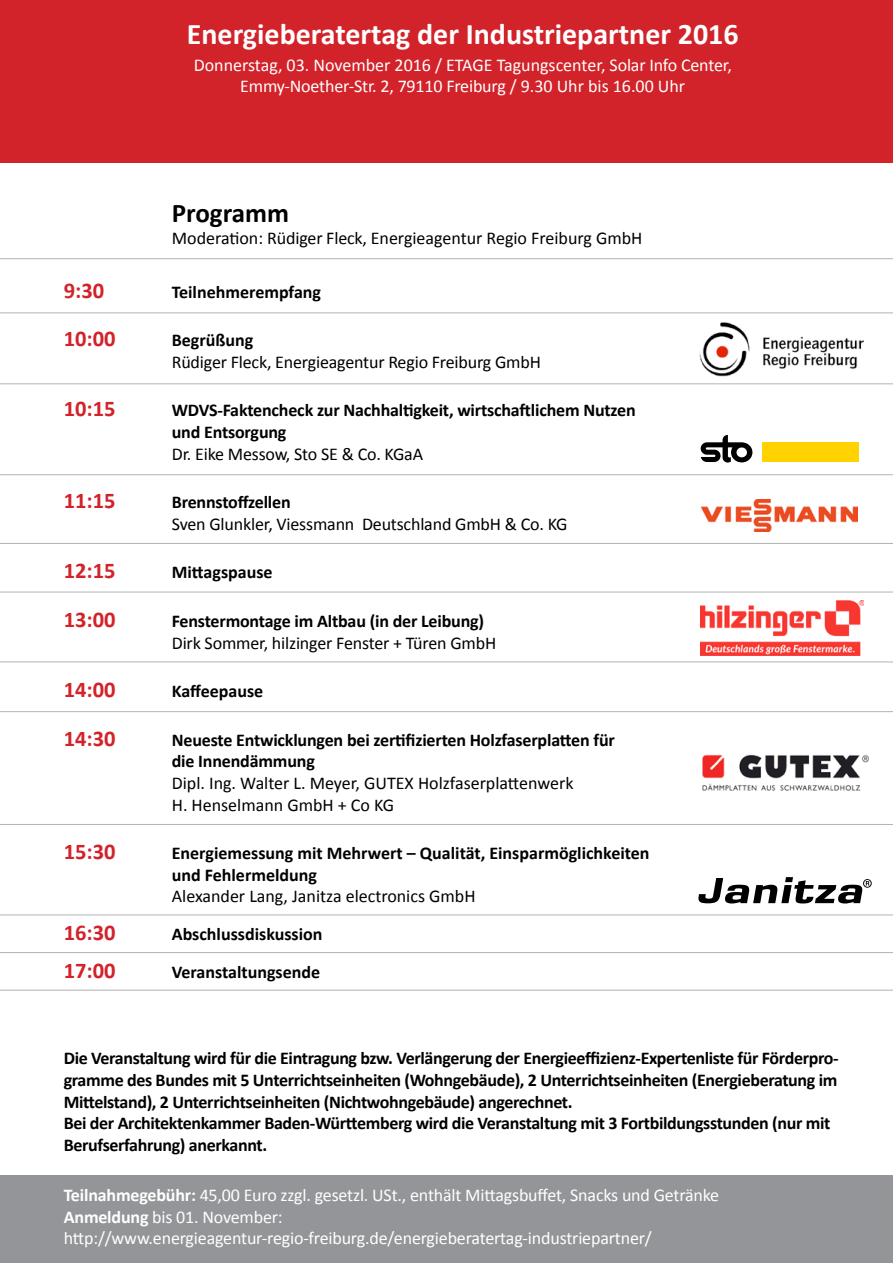
<style>
.page{position:relative;width:893px;height:1263px;background:#fff}
.page>*{position:absolute;margin:0;border:0;box-sizing:border-box;transform-origin:0 0}
.t1{font:700 30px "Calibri";color:#fff}
.t2{font:700 27px "Calibri";color:#000}
.t3{font:700 22.5px "Calibri";color:#d2232a}
.t4{font:700 18px/21.6px "Calibri";letter-spacing:-.01em;color:#000}
.t5{font:18px/21.6px "Calibri";letter-spacing:-.01em;color:#000}
.t6{font:18px/21.6px "Calibri";letter-spacing:-.01em;color:#fff;text-align:center}
.s1{font-weight:700}
</style>
<div class="page">
<hr style="left:0;top:384px;width:893px;height:1px;background:#b1b4b4">
<hr style="left:0;top:313px;width:893px;height:1px;background:#b1b4b4">
<hr style="left:0;top:258px;width:893px;height:1px;background:#b1b4b4">
<hr style="left:0;top:474px;width:893px;height:1px;background:#b1b4b4">
<hr style="left:0;top:543px;width:893px;height:1px;background:#b1b4b4">
<hr style="left:0;top:592px;width:893px;height:1px;background:#b1b4b4">
<hr style="left:0;top:662px;width:893px;height:1px;background:#b1b4b4">
<hr style="left:0;top:711px;width:893px;height:1px;background:#b1b4b4">
<hr style="left:0;top:824px;width:893px;height:1px;background:#b1b4b4">
<hr style="left:0;top:915px;width:893px;height:1px;background:#b1b4b4">
<hr style="left:0;top:952px;width:893px;height:1px;background:#b1b4b4">
<hr style="left:0;top:990px;width:893px;height:1px;background:#b1b4b4">
<div style="left:0;top:0;width:893px;height:163px;background:#d2232a"></div>
<div style="left:0;top:1175px;width:893px;height:88px;background:#939598"></div>
<img style="left:699px;top:322px;width:164px;height:55px">
<img style="left:701px;top:499px;width:157px;height:33px">
<svg style="left:701px;top:435px;width:51px;height:27px"></svg>
<div style="left:762px;top:442px;width:97px;height:20px;background:#ffd200"></div>
<img style="left:702px;top:754px;width:167px;height:37px">
<svg style="left:698px;top:877px;width:174px;height:26px"></svg>
<img style="left:701px;top:600px;width:163px;height:55px">
<p class="t1" style="left:187px;top:15px;width:553px">Energieberatertag der Industriepartner 2016</p>
<p class="t6" style="left:194px;top:54px;width:540px">Donnerstag, 03. November 2016 / ETAGE Tagungscenter, Solar Info Center,<br>Emmy-Noether-Str. 2, 79110 Freiburg / 9.30 Uhr bis 16.00 Uhr</p>
<p class="t2" style="left:172px;top:196px;width:119px">Programm</p>
<p class="t5" style="left:172px;top:227px;width:472px">Moderation: Rüdiger Fleck, Energieagentur Regio Freiburg GmbH</p>
<p class="t3" style="left:64px;top:276px;width:42px">9:30</p>
<p class="t4" style="left:172px;top:281px;width:151px">Teilnehmerempfang</p>
<p class="t3" style="left:64px;top:324px;width:53px">10:00</p>
<p class="t4" style="left:172px;top:329px;width:83px">Begrüßung</p>
<p class="t5" style="left:172px;top:351px;width:371px">Rüdiger Fleck, Energieagentur Regio Freiburg GmbH</p>
<p class="t3" style="left:64px;top:395px;width:53px">10:15</p>
<p class="t4" style="left:172px;top:400px;width:465px">WDVS-Faktencheck zur Nachhaltigkeit, wirtschaftlichem Nutzen</p>
<p class="t4" style="left:172px;top:421px;width:116px">und Entsorgung</p>
<p class="t5" style="left:172px;top:443px;width:253px">Dr. Eike Messow, Sto SE &amp; Co. KGaA</p>
<p class="t3" style="left:64px;top:486px;width:53px">11:15</p>
<p class="t4" style="left:172px;top:491px;width:120px">Brennstoffzellen</p>
<p class="t5" style="left:172px;top:513px;width:397px">Sven Glunkler, Viessmann Deutschland GmbH &amp; Co. KG</p>
<p class="t3" style="left:64px;top:557px;width:53px">12:15</p>
<p class="t4" style="left:172px;top:562px;width:102px">Mittagspause</p>
<p class="t3" style="left:64px;top:605px;width:53px">13:00</p>
<p class="t4" style="left:172px;top:610px;width:314px">Fenstermontage im Altbau (in der Leibung)</p>
<p class="t5" style="left:172px;top:632px;width:326px">Dirk Sommer, hilzinger Fenster + Türen GmbH</p>
<p class="t3" style="left:64px;top:675px;width:53px">14:00</p>
<p class="t4" style="left:172px;top:680px;width:93px">Kaffeepause</p>
<p class="t3" style="left:64px;top:724px;width:53px">14:30</p>
<p class="t4" style="left:172px;top:729px;width:445px">Neueste Entwicklungen bei zertifizierten Holzfaserplatten für</p>
<p class="t4" style="left:172px;top:751px;width:145px">die Innendämmung</p>
<p class="t5" style="left:172px;top:772px;width:403px">Dipl. Ing. Walter L. Meyer, GUTEX Holzfaserplattenwerk<br>H. Henselmann GmbH + Co KG</p>
<p class="t3" style="left:64px;top:837px;width:53px">15:30</p>
<p class="t4" style="left:172px;top:842px;width:479px">Energiemessung mit Mehrwert – Qualität, Einsparmöglichkeiten und Fehlermeldung</p>
<p class="t5" style="left:172px;top:886px;width:305px">Alexander Lang, Janitza electronics GmbH</p>
<p class="t3" style="left:64px;top:918px;width:53px">16:30</p>
<p class="t4" style="left:172px;top:923px;width:152px">Abschlussdiskussion</p>
<p class="t3" style="left:64px;top:956px;width:53px">17:00</p>
<p class="t4" style="left:172px;top:961px;width:150px">Veranstaltungsende</p>
<p class="t4" style="left:64px;top:1048px;width:775px;text-align:justify">Die Veranstaltung wird für die Eintragung bzw. Verlängerung der Energieeffizienz-Expertenliste für Förderpro&shy;gramme des Bundes mit 5 Unterrichtseinheiten (Wohngebäude), 2 Unterrichtseinheiten (Energieberatung im Mittelstand), 2 Unterrichtseinheiten (Nichtwohngebäude) angerechnet.</p>
<p class="t4" style="left:64px;top:1112px;width:768px">Bei der Architektenkammer Baden-Württemberg wird die Veranstaltung mit 3 Fortbildungsstunden (nur mit<br>Berufserfahrung) anerkannt.</p>
<p class="t6" style="left:64px;top:1184px;width:657px;text-align:left"><span class="s1">Teilnahmegebühr:</span> 45,00 Euro zzgl. gesetzl. USt., enthält Mittagsbuffet, Snacks und Getränke<br><span class="s1">Anmeldung</span> bis 01. November: http://www.energieagentur-regio-freiburg.de/energieberatertag-industriepartner/</p>
</div>
